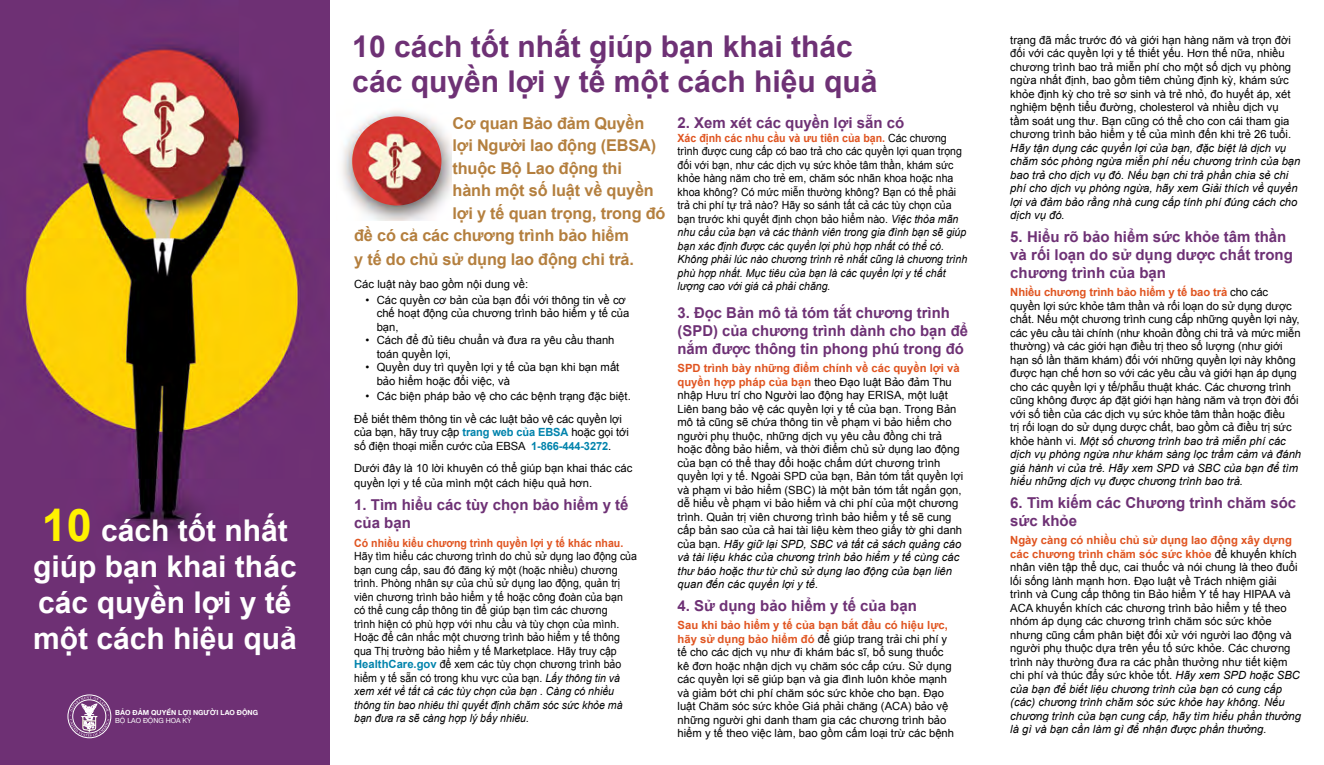
<style>
.page{position:relative;width:1324px;height:765px;background:#fff}
.page>*{position:absolute;margin:0;border:0;box-sizing:border-box;transform-origin:0 0}
.t1{font:700 30px/35px "Arial";color:#6e3175}
.t2{font:700 30px/36px "Arial";color:#fff}
.t3{font:700 16.25px "Arial";letter-spacing:-.01em;color:#b47f3e}
.t4{font:700 15px/18px "Arial";color:#6e3175}
.t5{font:11.25px/13.5px "Arial";color:#000}
.t6{font:11.25px/13.5px "Arial";color:#000;scale:.94 1}
.t7{font:700 7px "Helvetica Neue";color:#fff}
.t8{font:7px "Helvetica Neue";color:#fff}
.s1{font-size:45px;color:#fff200}
.s2{font-weight:700;color:#0083ac}
.s3{font-weight:700;color:#e05420}
.s4{font-style:italic}
</style>
<div class="page">
<img style="left:342px;top:110px;width:109px;height:110px">
<img style="left:352px;top:116px;width:89px;height:89px;border-radius:45px">
<img style="left:0;top:0;width:330px;height:765px">
<div style="left:68px;top:695px;width:43px;height:43px;border:1px solid #fff;border-radius:50%"></div>
<svg style="left:70px;top:696px;width:39px;height:41px;background:#9a709d"></svg>
<h1 class="t2" style="left:33px;top:514px;width:265px"><span class="s1">10</span> cách tốt nhất giúp bạn khai thác các quyền lợi y tế một cách hiệu quả</h1>
<p class="t7" style="left:115px;top:707px;width:144px">BẢO ĐẢM QUYỀN LỢI NGƯỜI LAO ĐỘNG</p>
<p class="t8" style="left:115px;top:716px;width:78px">BỘ LAO ĐỘNG HOA KỲ</p>
<h1 class="t1" style="left:352px;top:30px;width:526px">10 cách tốt nhất giúp bạn khai thác các quyền lợi y tế một cách hiệu quả</h1>
<p class="t3" style="left:452px;top:112px;width:193px">Cơ quan Bảo đảm Quyền</p>
<p class="t3" style="left:452px;top:135px;width:205px">lợi Người lao động (EBSA)</p>
<p class="t3" style="left:452px;top:157px;width:171px">thuộc Bộ Lao động thi</p>
<p class="t3" style="left:452px;top:180px;width:203px">hành một số luật về quyền</p>
<p class="t3" style="left:452px;top:202px;width:214px">lợi y tế quan trọng, trong đó</p>
<p class="t3" style="left:354px;top:225px;width:276px">đề có cẚ các chương trình bảo hiểm</p>
<p class="t3" style="left:354px;top:249px;width:281px">y tế do chủ sử dụng lao động chi trả.</p>
<p class="t5" style="left:354px;top:277px;width:175px">Các luật này bao gồm nội dung về:</p>
<p class="t5" style="left:376px;top:293px;width:254px;text-indent:-11px">• Các quyền cơ bản của bạn đối với thông tin về cơ chế hoạt động của chương trình bảo hiểm y tế của bạn,</p>
<p class="t5" style="left:376px;top:334px;width:239px;text-indent:-11px">• Cách để đủ tiêu chuẩn và đưa ra yêu cầu thanh toán quyền lợi,</p>
<p class="t5" style="left:376px;top:361px;width:244px;text-indent:-11px">• Quyền duy trì quyền lợi y tế của bạn khi bạn mất bảo hiểm hoặc đổi việc, và</p>
<p class="t5" style="left:365px;top:390px;width:267px">• Các biện pháp bảo vệ cho các bệnh trạng đặc biệt.</p>
<p class="t5" style="left:354px;top:412px;width:276px">Để biết thêm thông tin về các luật bảo vệ các quyền lợi của bạn, hãy truy cập <span class="s2">trang web của EBSA</span> hoặc gọi tới số điện thoại miễn cước của EBSA <span class="s2">1-866-444-3272</span>.</p>
<p class="t5" style="left:354px;top:460px;width:280px;line-height:15.6px">Dưới đây là 10 lời khuyên có thể giúp bạn khai thác các quyền lợi y tế của mình một cách hiệu quả hơn.</p>
<h2 class="t4" style="left:354px;top:497px;width:276px">1. Tìm hiểu các tùy chọn bảo hiểm y tế của bạn</h2>
<p class="t6" style="left:354px;top:536px;width:302px"><span class="s3">Có nhiều kiểu chương trình quyền lợi y tế khác nhau.<br></span>Hãy tìm hiểu các chương trình do chủ sử dụng lao động của bạn cung cấp, sau đó đăng ký một (hoặc nhiều) chương trình. Phòng nhân sự của chủ sử dụng lao động, quản trị viên chương trình bảo hiểm y tế hoặc công đoàn của bạn<br>có thể cung cấp thông tin để giúp bạn tìm các chương<br>trình hiện có phù hợp với nhu cầu và tùy chọn của mình.<br>Hoặc để cân nhắc một chương trình bảo hiểm y tế thông qua Thị trường bảo hiểm y tế Marketplace. Hãy truy cập <span class="s2">HealthCare.gov</span> để xem các tùy chọn chương trình bảo hiểm y tế sẵn có trong khu vực của bạn. <span class="s4">Lấy thông tin và xem xét về tất cả các tùy chọn của bạn . Càng có nhiều thông tin bao nhiêu thì quyết định chăm sóc sức khỏe mà bạn đưa ra sẽ càng hợp lý bấy nhiêu.</span></p>
<h2 class="t4" style="left:677px;top:114px;width:228px">2. Xem xét các quyền lợi sẵn có</h2>
<p class="t6" style="left:677px;top:131px;width:310px"><span class="s3">Xác định các nhu cầu và ưu tiên của bạn.</span> Các chương trình được cung cấp có bao trả cho các quyền lợi quan trọng đối với bạn, như các dịch vụ sức khỏe tâm thần, khám sức khỏe hàng năm cho trẻ em, chăm sóc nhãn khoa hoặc nha khoa không? Có mức miễn thường không? Bạn có thể phải trả chi phí tự trả nào? Hãy so sánh tất cả các tùy chọn của bạn trước khi quyết định chọn bảo hiểm nào. <span class="s4">Việc thỏa mãn nhu cầu của bạn và các thành viên trong gia đình bạn sẽ giúp bạn xác định được các quyền lợi phù hợp nhất có thể có.<br>Không phải lúc nào chương trình rẻ nhất cũng là chương trình phù hợp nhất. Mục tiêu của bạn là các quyền lợi y tế chất lượng cao với giá cả phải chăng.</span></p>
<h2 class="t4" style="left:677px;top:304px;width:292px">3. Đọc Bản mô tả tóm tắt chương trình (SPD) của chương trình dành cho bạn để nắm được thông tin phong phú trong đó</h2>
<p class="t5" style="left:677px;top:362px;width:287px"><span class="s3">SPD trình bày những điểm chính về các quyền lợi và quyền hợp pháp của bạn</span> theo Đạo luật Bảo đảm Thu nhập Hưu trí cho Người lao động hay ERISA, một luật Liên bang bảo vệ các quyền lợi y tế của bạn. Trong Bản mô tả cũng sẽ chứa thông tin về phạm vi bảo hiểm cho người phụ thuộc, những dịch vụ yêu cầu đồng chi trả hoặc đồng bảo hiểm, và thời điểm chủ sử dụng lao động của bạn có thể thay đổi hoặc chấm dứt chương trình quyền lợi y tế. Ngoài SPD của bạn, Bản tóm tắt quyền lợi và phạm vi bảo hiểm (SBC) là một bản tóm tắt ngắn gọn, dễ hiểu về phạm vi bảo hiểm và chi phí của một chương trình. Quản trị viên chương trình bảo hiểm y tế sẽ cung cấp bản sao của cả hai tài liệu kèm theo giấy tờ ghi danh của bạn. <span class="s4">Hãy giữ lại SPD, SBC và tất cả sách quảng cáo và tài liệu khác của chương trình bảo hiểm y tế cùng các thư báo hoặc thư từ chủ sử dụng lao động của bạn liên quan đến các quyền lợi y tế.</span></p>
<h2 class="t4" style="left:677px;top:597px;width:241px">4. Sử dụng bảo hiểm y tế của bạn</h2>
<p class="t5" style="left:677px;top:619px;width:278px"><span class="s3">Sau khi bảo hiểm y tế của bạn bắt đầu có hiệu lực, hãy sử dụng bảo hiểm đó</span> để giúp trang trải chi phí y tế cho các dịch vụ như đi khám bác sĩ, bổ sung thuốc kê đơn hoặc nhận dịch vụ chăm sóc cấp cứu. Sử dụng các quyền lợi sẽ giúp bạn và gia đình luôn khỏe mạnh và giảm bớt chi phí chăm sóc sức khỏe cho bạn. Đạo luật Chăm sóc sức khỏe Giá phải chăng (ACA) bảo vệ những người ghi danh tham gia các chương trình bảo hiểm y tế theo việc làm, bao gồm cấm loại trừ các bệnh</p>
<p class="t5" style="left:1010px;top:33px;width:291px">trạng đã mắc trước đó và giới hạn hàng năm và trọn đời đối với các quyền lợi y tế thiết yếu. Hơn thế nữa, nhiều chương trình bao trả miễn phí cho một số dịch vụ phòng ngừa nhất định, bao gồm tiêm chủng định kỳ, khám sức khỏe định kỳ cho trẻ sơ sinh và trẻ nhỏ, đo huyết áp, xét nghiệm bệnh tiểu đường, cholesterol và nhiều dịch vụ<br>tầm soát ung thư. Bạn cũng có thể cho con cái tham gia chương trình bảo hiểm y tế của mình đến khi trẻ 26 tuổi.<br><span class="s4">Hãy tận dụng các quyền lợi của bạn, đặc biệt là dịch vụ chăm sóc phòng ngừa miễn phí nếu chương trình của bạn bao trả cho dịch vụ đó. Nếu bạn chi trả phần chia sẻ chi phí cho dịch vụ phòng ngừa, hãy xem Giải thích về quyền lợi và đảm bảo rằng nhà cung cấp tính phí đúng cách cho dịch vụ đó.</span></p>
<h2 class="t4" style="left:1010px;top:228px;width:284px">5. Hiểu rõ bảo hiểm sức khỏe tâm thần và rối loạn do sử dụng dược chất trong chương trình của bạn</h2>
<p class="t5" style="left:1010px;top:286px;width:292px"><span class="s3">Nhiều chương trình bảo hiểm y tế bao trả</span> cho các quyền lợi sức khỏe tâm thần và rối loạn do sử dụng dược chất. Nếu một chương trình cung cấp những quyền lợi này, các yêu cầu tài chính (như khoản đồng chi trả và mức miễn thường) và các giới hạn điều trị theo số lượng (như giới hạn số lần thăm khám) đối với những quyền lợi này không được hạn chế hơn so với các yêu cầu và giới hạn áp dụng cho các quyền lợi y tế/phẫu thuật khác. Các chương trình cũng không được áp đặt giới hạn hàng năm và trọn đời đối với số tiền của các dịch vụ sức khỏe tâm thần hoặc điều<br>trị rối loạn do sử dụng dược chất, bao gồm cả điều trị sức khỏe hành vi. <span class="s4">Một số chương trình bao trả miễn phí các dịch vụ phòng ngừa như khám sàng lọc trầm cảm và đánh giá hành vi của trẻ. Hãy xem SPD và SBC của bạn để tìm hiểu những dịch vụ được chương trình bao trả.</span></p>
<h2 class="t4" style="left:1010px;top:494px;width:287px">6. Tìm kiếm các Chương trình chăm sóc sức khỏe</h2>
<p class="t5" style="left:1010px;top:534px;width:292px"><span class="s3">Ngày càng có nhiều chủ sử dụng lao động xây dựng các chương trình chăm sóc sức khỏe</span> để khuyến khích nhân viên tập thể dục, cai thuốc và nói chung là theo đuổi lối sống lành mạnh hơn. Đạo luật về Trách nhiệm giải trình và Cung cấp thông tin Bảo hiểm Y tế hay HIPAA và ACA khuyến khích các chương trình bảo hiểm y tế theo nhóm áp dụng các chương trình chăm sóc sức khỏe nhưng cũng cấm phân biệt đối xử với người lao động và người phụ thuộc dựa trên yếu tố sức khỏe. Các chương trình này thường đưa ra các phần thưởng như tiết kiệm chi phí và thúc đẩy sức khỏe tốt. <span class="s4">Hãy xem SPD hoặc SBC của bạn để biết liệu chương trình của bạn có cung cấp (các) chương trình chăm sóc sức khỏe hay không. Nếu chương trình của bạn cung cấp, hãy tìm hiểu phần thưởng là gì và bạn cần làm gì để nhận được phần thưởng.</span></p>
</div>
